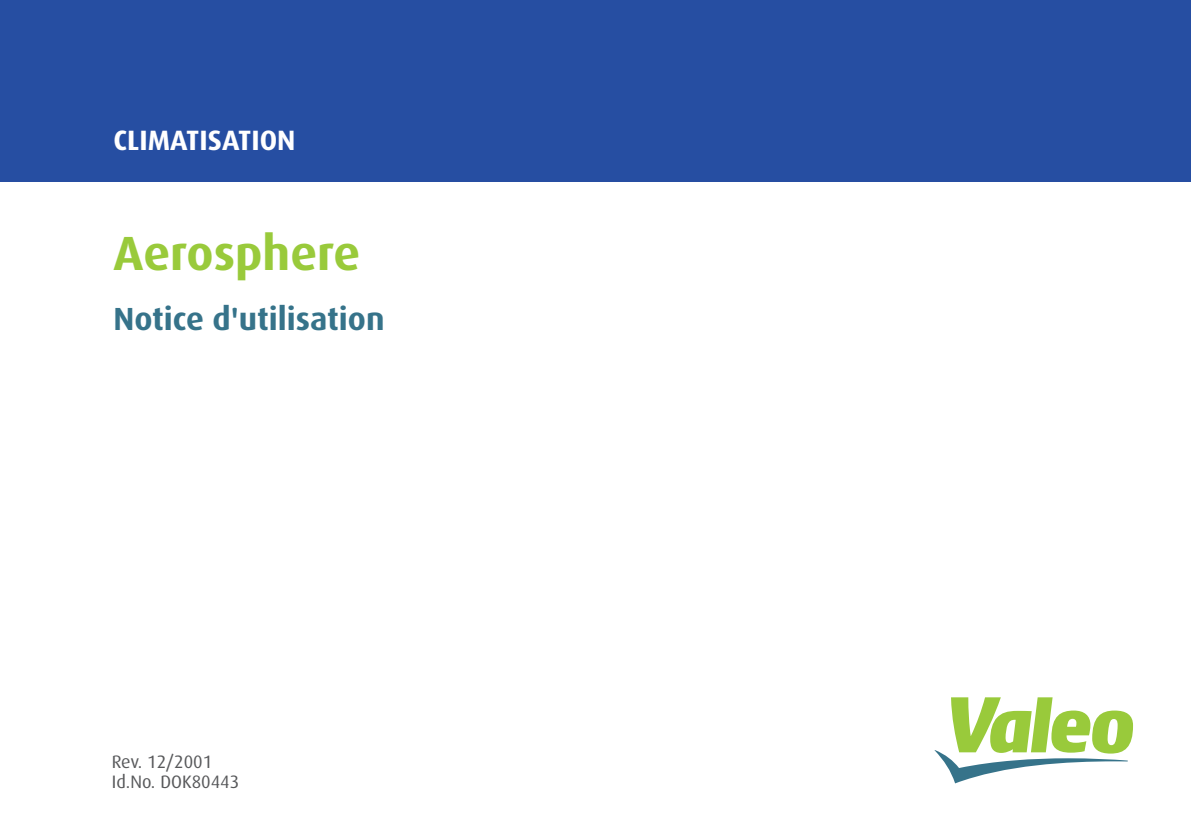
<style>
.page{position:relative;width:1191px;height:840px;background:#fff}
.page>*{position:absolute;margin:0;border:0;box-sizing:border-box;transform-origin:0 0}
.t1{font:700 48px "Dax Offc";color:#99ca3b}
.t2{font:700 32px "Dax Offc";color:#36738a}
.t3{font:700 28px "Dax Offc";color:#fff}
.t4{font:18px/20px "Dax Offc";color:#57585a}
</style>
<div class="page">
<div style="left:0;top:0;width:1191px;height:181px;background:#264ea2"></div>
<svg style="left:934px;top:697px;width:199px;height:86px"></svg>
<h3 class="t3" style="left:114px;top:128px;width:183px">CLIMATISATION</h3>
<h1 class="t1" style="left:113px;top:232px;width:248px">Aerosphere</h1>
<h2 class="t2" style="left:113px;top:305px;width:273px">Notice d'utilisation</h2>
<p class="t4" style="left:112px;top:752px;width:129px">Rev. 12/2001<br>Id.No. DOK80443</p>
</div>
